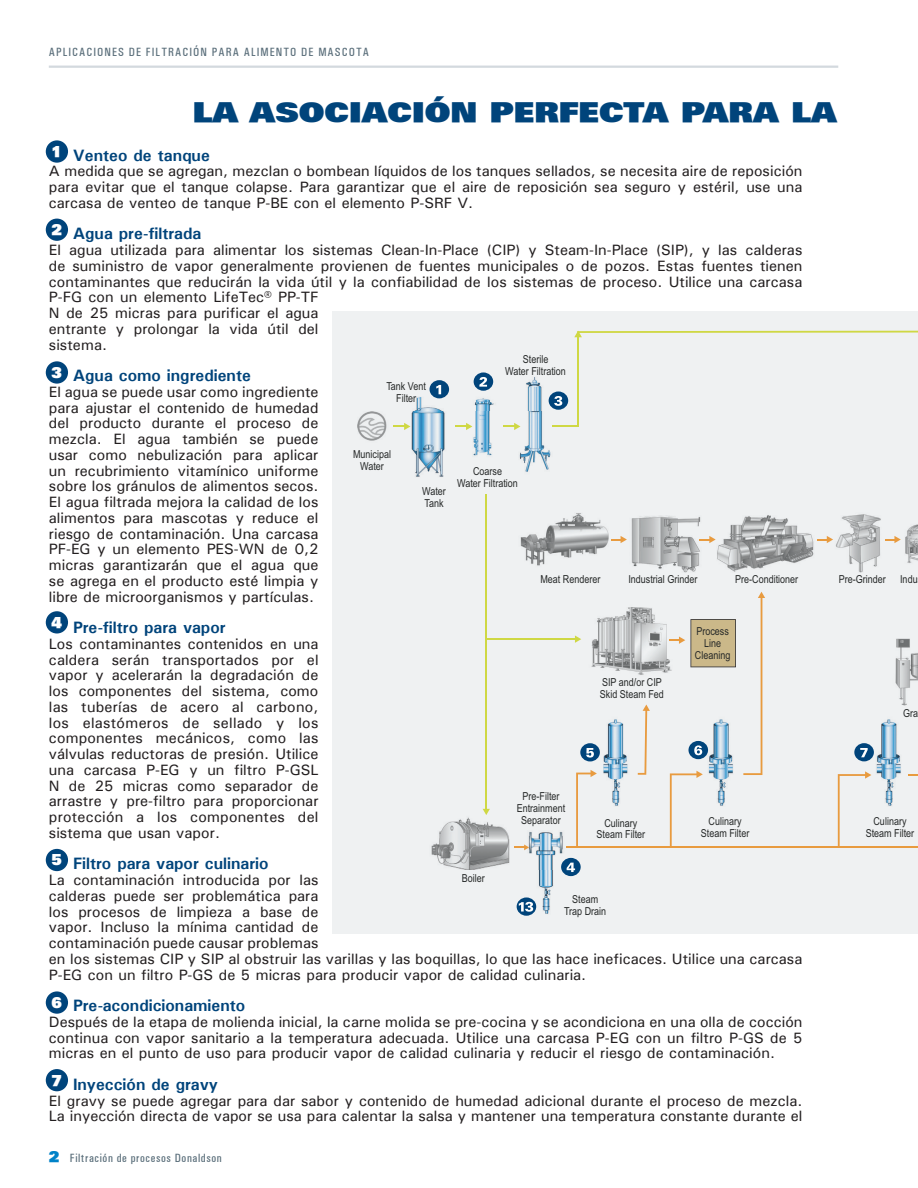
<style>
.page{position:relative;width:918px;height:1188px;background:#fff}
.page>*{position:absolute;margin:0;border:0;box-sizing:border-box;transform-origin:0 0}
.Page_Subheads{font:900 27px "Univers";color:#00447b;scale:1.2 1}
.Body{font:700 16.5px "Univers";color:#00447b}
.Body-2{font:500 15px/15.8px "Univers";color:#231f20;text-align:justify}
.t1{font:900 15px "Univers";color:#fff}
.t2{font:500 condensed 12px "Univers";letter-spacing:.09em;color:#5b6f7b}
.t3{font:500 condensed 12px "Univers";letter-spacing:.05em;color:#5b6f7b}
.t4{font:10.95px/11.9px "Arial Narrow";color:#040503;text-align:center}
.s1{font-weight:900;font-stretch:normal;font-size:15px;color:#0082c8}
</style>
<div class="page">
<hr style="left:49px;top:66px;width:789px;height:2px;background:#d3d9de">
<svg style="left:332px;top:311px;width:586px;height:622px;fill:#eff1f2"></svg>
<div style="left:430px;top:380px;width:19px;height:18px;background:#00447b;border-radius:50%"></div>
<svg style="left:436px;top:385px;width:5px;height:9px"></svg>
<div style="left:474px;top:372px;width:19px;height:19px;background:#00447b;border-radius:50%"></div>
<svg style="left:479px;top:377px;width:8px;height:10px"></svg>
<svg style="left:561px;top:858px;width:20px;height:18px"></svg>
<svg style="left:567px;top:863px;width:8px;height:9px"></svg>
<div style="left:580px;top:743px;width:20px;height:18px;background:#00447b;border-radius:50%"></div>
<svg style="left:586px;top:748px;width:8px;height:10px"></svg>
<div style="left:688px;top:741px;width:20px;height:18px;background:#00447b;border-radius:50%"></div>
<svg style="left:694px;top:745px;width:8px;height:10px"></svg>
<div style="left:854px;top:743px;width:20px;height:18px;background:#00447b;border-radius:50%"></div>
<svg style="left:860px;top:748px;width:8px;height:9px"></svg>
<div style="left:549px;top:391px;width:19px;height:19px;background:#00447b;border-radius:50%"></div>
<svg style="left:554px;top:396px;width:8px;height:10px"></svg>
<svg style="left:517px;top:897px;width:19px;height:19px"></svg>
<svg style="left:519px;top:902px;width:14px;height:10px"></svg>
<div style="left:46px;top:140px;width:22px;height:23px;background:#00447b;border-radius:50%"></div>
<div style="left:46px;top:219px;width:22px;height:22px;background:#00447b;border-radius:50%"></div>
<div style="left:46px;top:361px;width:22px;height:23px;background:#00447b;border-radius:50%"></div>
<div style="left:46px;top:611px;width:22px;height:23px;background:#00447b;border-radius:50%"></div>
<div style="left:46px;top:849px;width:22px;height:22px;background:#00447b;border-radius:50%"></div>
<div style="left:46px;top:991px;width:22px;height:23px;background:#00447b;border-radius:50%"></div>
<div style="left:46px;top:1069px;width:22px;height:22px;background:#00447b;border-radius:50%"></div>
<p class="t2" style="left:49px;top:45px;width:322px">APLICACIONES DE FILTRACIÓN PARA ALIMENTO DE MASCOTA</p>
<p class="Page_Subheads" style="left:193px;top:95px;width:538px">LA ASOCIACIÓN PERFECTA PARA LA</p>
<p class="t1" style="left:51px;top:142px;width:12px">1</p>
<p class="Body" style="left:73px;top:145px;width:138px">Venteo de tanque</p>
<p class="Body-2" style="left:49px;top:163px;width:755px">A medida que se agregan, mezclan o bombean líquidos de los tanques sellados, se necesita aire de reposición para evitar que el tanque colapse. Para garantizar que el aire de reposición sea seguro y estéril, use una carcasa de venteo de tanque P-BE con el elemento P-SRF V.</p>
<p class="Body" style="left:73px;top:223px;width:130px">Agua pre-filtrada</p>
<p class="Body-2" style="left:49px;top:242px;width:755px;text-align:left">El agua utilizada para alimentar los sistemas Clean-In-Place (CIP) y Steam-In-Place (SIP), y las calderas de suministro de vapor generalmente provienen de fuentes municipales o de pozos. Estas fuentes tienen contaminantes que reducirán la vida útil y la confiabilidad de los sistemas de proceso. Utilice una carcasa P-FG con un elemento LifeTec® PP-TF<br>N de 25 micras para purificar el agua<br>entrante y prolongar la vida útil del<br>sistema.</p>
<p class="Body" style="left:73px;top:365px;width:179px">Agua como ingrediente</p>
<p class="Body-2" style="left:49px;top:384px;width:271px">El agua se puede usar como ingrediente para ajustar el contenido de humedad del producto durante el proceso de mezcla. El agua también se puede usar como nebulización para aplicar un recubrimiento vitamínico uniforme sobre los gránulos de alimentos secos.<br>El agua filtrada mejora la calidad de los alimentos para mascotas y reduce el riesgo de contaminación. Una carcasa PF-EG y un elemento PES-WN de 0,2 micras garantizarán que el agua que se agrega en el producto esté limpia y libre de microorganismos y partículas.</p>
<p class="Body" style="left:73px;top:617px;width:154px">Pre-filtro para vapor</p>
<p class="Body-2" style="left:49px;top:636px;width:271px">Los contaminantes contenidos en una caldera serán transportados por el vapor y acelerarán la degradación de los componentes del sistema, como las tuberías de acero al carbono, los elastómeros de sellado y los componentes mecánicos, como las válvulas reductoras de presión. Utilice una carcasa P-EG y un filtro P-GSL N de 25 micras como separador de arrastre y pre-filtro para proporcionar protección a los componentes del sistema que usan vapor.</p>
<p class="Body" style="left:73px;top:853px;width:197px">Filtro para vapor culinario</p>
<p class="Body-2" style="left:49px;top:872px;width:755px;text-align:left">La contaminación introducida por las<br>calderas puede ser problemática para<br>los procesos de limpieza a base de<br>vapor. Incluso la mínima cantidad de<br>contaminación puede causar problemas<br>en los sistemas CIP y SIP al obstruir las varillas y las boquillas, lo que las hace ineficaces. Utilice una carcasa P-EG con un filtro P-GS de 5 micras para producir vapor de calidad culinaria.</p>
<p class="Body" style="left:73px;top:995px;width:174px">Pre-acondicionamiento</p>
<p class="Body-2" style="left:49px;top:1014px;width:755px">Después de la etapa de molienda inicial, la carne molida se pre-cocina y se acondiciona en una olla de cocción continua con vapor sanitario a la temperatura adecuada. Utilice una carcasa P-EG con un filtro P-GS de 5 micras en el punto de uso para producir vapor de calidad culinaria y reducir el riesgo de contaminación.</p>
<p class="Body" style="left:73px;top:1074px;width:147px">Inyección de gravy</p>
<p class="Body-2" style="left:49px;top:1092px;width:755px">El gravy se puede agregar para dar sabor y contenido de humedad adicional durante el proceso de mezcla.<br>La inyección directa de vapor se usa para calentar la salsa y mantener una temperatura constante durante el</p>
<p class="t1" style="left:51px;top:220px;width:12px">2</p>
<p class="t4" style="left:505px;top:353px;width:62px">Sterile<br>Water Filtration</p>
<p class="t1" style="left:51px;top:363px;width:12px">3</p>
<p class="t4" style="left:386px;top:380px;width:41px">Tank Vent<br>Filter</p>
<p class="t4" style="left:353px;top:448px;width:40px">Municipal<br>Water</p>
<p class="t4" style="left:457px;top:465px;width:62px">Coarse<br>Water Filtration</p>
<p class="t4" style="left:422px;top:485px;width:25px;text-align:left">Water<br>Tank</p>
<p class="t4" style="left:540px;top:573px;width:62px">Meat Renderer</p>
<p class="t4" style="left:628px;top:573px;width:71px">Industrial Grinder</p>
<p class="t4" style="left:735px;top:573px;width:65px">Pre-Conditioner</p>
<p class="t4" style="left:839px;top:573px;width:49px">Pre-Grinder</p>
<p class="t4" style="left:900px;top:573px;width:19px">Indu</p>
<p class="t1" style="left:51px;top:612px;width:12px">4</p>
<p class="t4" style="left:695px;top:625px;width:37px">Process<br>Line<br>Cleaning</p>
<p class="t4" style="left:600px;top:676px;width:66px;text-align:left">SIP and/or CIP<br>Skid Steam Fed</p>
<p class="t4" style="left:903px;top:706px;width:17px">Gra</p>
<p class="t4" style="left:517px;top:790px;width:50px">Pre-Filter<br>Entrainment<br>Separator</p>
<p class="t4" style="left:701px;top:815px;width:50px">Culinary<br>Steam Filter</p>
<p class="t4" style="left:866px;top:815px;width:50px">Culinary<br>Steam Filter</p>
<p class="t4" style="left:597px;top:816px;width:50px">Culinary<br>Steam Filter</p>
<p class="t1" style="left:51px;top:850px;width:12px">5</p>
<p class="t4" style="left:462px;top:872px;width:25px">Boiler</p>
<p class="t4" style="left:564px;top:893px;width:44px">Steam<br>Trap Drain</p>
<p class="t1" style="left:51px;top:993px;width:12px">6</p>
<p class="t1" style="left:51px;top:1070px;width:12px">7</p>
<p class="t3" style="left:49px;top:1151px;width:174px"><span class="s1">2</span> Filtración de procesos Donaldson</p>
</div>
